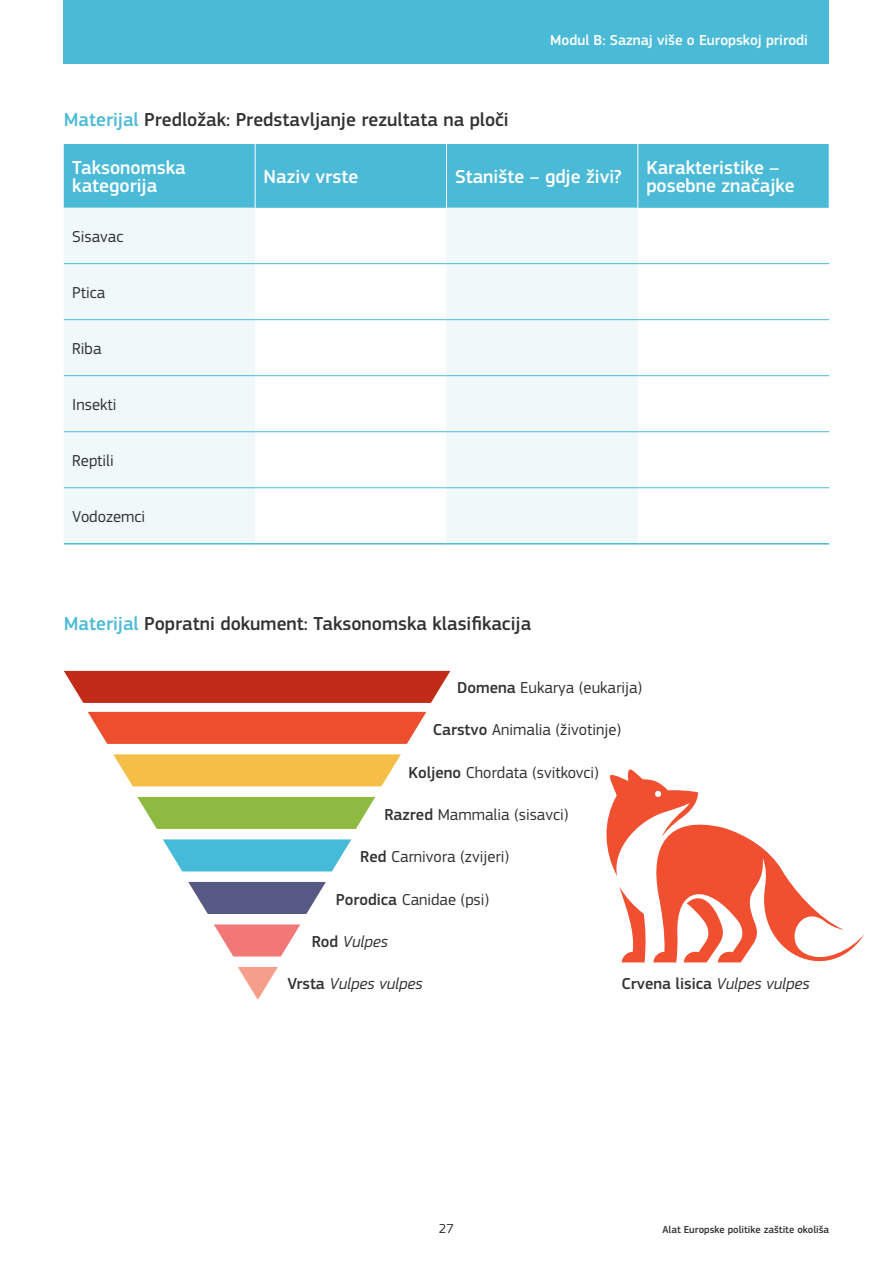
<style>
.page{position:relative;width:893px;height:1263px;background:#fff}
.page>*{position:absolute;margin:0;border:0;box-sizing:border-box;transform-origin:0 0}
.t1{font:500 19.5px "EC Square Sans Pro";color:#333334}
.t2{font:500 19.5px/18px "EC Square Sans Pro";color:#fff}
.t3{font:16.5px "EC Square Sans Pro";color:#333334}
.t4{font:italic 16.5px "EC Square Sans Pro";color:#333334}
.t5{font:500 16.5px "EC Square Sans Pro";color:#333334}
.t6{font:500 15px "EC Square Sans Pro";color:#fff}
.t7{font:13.5px "EC Square Sans Pro";color:#333334}
.t8{font:500 10.5px "EC Square Sans Pro";color:#333334}
.s1{color:#4bbad7}
.s2{font-weight:500}
.s3{font-weight:500;font-style:normal}
.s4{font-weight:400;font-style:italic}
</style>
<div class="page">
<div style="left:64px;top:0;width:765px;height:64px;background:#4bbad7"></div>
<div style="left:64px;top:144px;width:765px;height:64px;background:#4bbad7"></div>
<svg style="left:64px;top:208px;width:574px;height:335px;fill:#f0f8fa"></svg>
<hr style="left:64px;top:543px;width:191px;height:1px;background:#4bbad7">
<hr style="left:255px;top:543px;width:191px;height:1px;background:#4bbad7">
<hr style="left:446px;top:543px;width:192px;height:1px;background:#4bbad7">
<hr style="left:638px;top:543px;width:191px;height:1px;background:#4bbad7">
<hr style="left:64px;top:319px;width:191px;height:1px;background:#4bbad7">
<hr style="left:255px;top:319px;width:191px;height:1px;background:#4bbad7">
<hr style="left:446px;top:319px;width:192px;height:1px;background:#4bbad7">
<hr style="left:638px;top:319px;width:191px;height:1px;background:#4bbad7">
<hr style="left:64px;top:263px;width:191px;height:1px;background:#4bbad7">
<hr style="left:255px;top:263px;width:191px;height:1px;background:#4bbad7">
<hr style="left:446px;top:263px;width:192px;height:1px;background:#4bbad7">
<hr style="left:638px;top:263px;width:191px;height:1px;background:#4bbad7">
<hr style="left:64px;top:375px;width:191px;height:1px;background:#4bbad7">
<hr style="left:255px;top:375px;width:191px;height:1px;background:#4bbad7">
<hr style="left:446px;top:375px;width:192px;height:1px;background:#4bbad7">
<hr style="left:638px;top:375px;width:191px;height:1px;background:#4bbad7">
<hr style="left:64px;top:431px;width:191px;height:1px;background:#4bbad7">
<hr style="left:255px;top:431px;width:191px;height:1px;background:#4bbad7">
<hr style="left:446px;top:431px;width:192px;height:1px;background:#4bbad7">
<hr style="left:638px;top:431px;width:191px;height:1px;background:#4bbad7">
<hr style="left:64px;top:487px;width:191px;height:1px;background:#4bbad7">
<hr style="left:255px;top:487px;width:191px;height:1px;background:#4bbad7">
<hr style="left:446px;top:487px;width:192px;height:1px;background:#4bbad7">
<hr style="left:638px;top:487px;width:191px;height:1px;background:#4bbad7">
<hr style="left:255px;top:144px;width:1px;height:64px;background:#fff">
<hr style="left:446px;top:144px;width:1px;height:64px;background:#fff">
<hr style="left:637px;top:144px;width:1px;height:64px;background:#fff">
<svg style="left:64px;top:671px;width:386px;height:32px;background:#c53522"></svg>
<svg style="left:88px;top:712px;width:338px;height:32px;background:#ee593a"></svg>
<svg style="left:113px;top:754px;width:288px;height:32px;background:#f5c455"></svg>
<svg style="left:137px;top:797px;width:238px;height:32px;background:#98bf51"></svg>
<svg style="left:163px;top:839px;width:188px;height:32px;background:#59c1dd"></svg>
<svg style="left:188px;top:882px;width:138px;height:32px;background:#6f7196"></svg>
<svg style="left:214px;top:924px;width:86px;height:32px"></svg>
<svg style="left:238px;top:967px;width:40px;height:32px"></svg>
<svg style="left:606px;top:769px;width:259px;height:194px"></svg>
<p class="t1" style="left:64px;top:108px;width:446px"><span class="s1">Materijal</span> Predložak: Predstavljanje rezultata na ploči</p>
<p class="t6" style="left:550px;top:32px;width:259px">Modul B: Saznaj više o Europskoj prirodi</p>
<p class="t2" style="left:72px;top:159px;width:115px">Taksonomska kategorija</p>
<p class="t2" style="left:264px;top:168px;width:96px">Naziv vrste</p>
<p class="t2" style="left:455px;top:168px;width:168px">Stanište – gdje živi?</p>
<p class="t2" style="left:646px;top:159px;width:150px">Karakteristike – posebne značajke</p>
<p class="t3" style="left:72px;top:227px;width:53px">Sisavac</p>
<p class="t3" style="left:72px;top:283px;width:35px">Ptica</p>
<p class="t3" style="left:72px;top:339px;width:31px">Riba</p>
<p class="t3" style="left:72px;top:395px;width:46px">Insekti</p>
<p class="t3" style="left:72px;top:451px;width:43px">Reptili</p>
<p class="t3" style="left:72px;top:507px;width:74px">Vodozemci</p>
<p class="t1" style="left:64px;top:612px;width:469px"><span class="s1">Materijal</span> Popratni dokument: Taksonomska klasifikacija</p>
<p class="t3" style="left:457px;top:678px;width:187px"><span class="s2">Domena</span> Eukarya (eukarija)</p>
<p class="t3" style="left:433px;top:720px;width:190px"><span class="s2">Carstvo</span> Animalia (životinje)</p>
<p class="t3" style="left:409px;top:763px;width:192px"><span class="s2">Koljeno</span> Chordata (svitkovci)</p>
<p class="t3" style="left:384px;top:805px;width:186px"><span class="s2">Razred</span> Mammalia (sisavci)</p>
<p class="t3" style="left:360px;top:847px;width:151px"><span class="s2">Red</span> Carnivora (zvijeri)</p>
<p class="t3" style="left:336px;top:890px;width:155px"><span class="s2">Porodica</span> Canidae (psi)</p>
<p class="t4" style="left:312px;top:932px;width:78px"><span class="s3">Rod</span> Vulpes</p>
<p class="t4" style="left:287px;top:974px;width:137px"><span class="s3">Vrsta</span> Vulpes vulpes</p>
<p class="t5" style="left:621px;top:974px;width:190px">Crvena lisica <span class="s4">Vulpes vulpes</span></p>
<p class="t7" style="left:439px;top:1221px;width:17px">27</p>
<p class="t8" style="left:662px;top:1223px;width:168px">Alat Europske politike zaštite okoliša</p>
</div>
